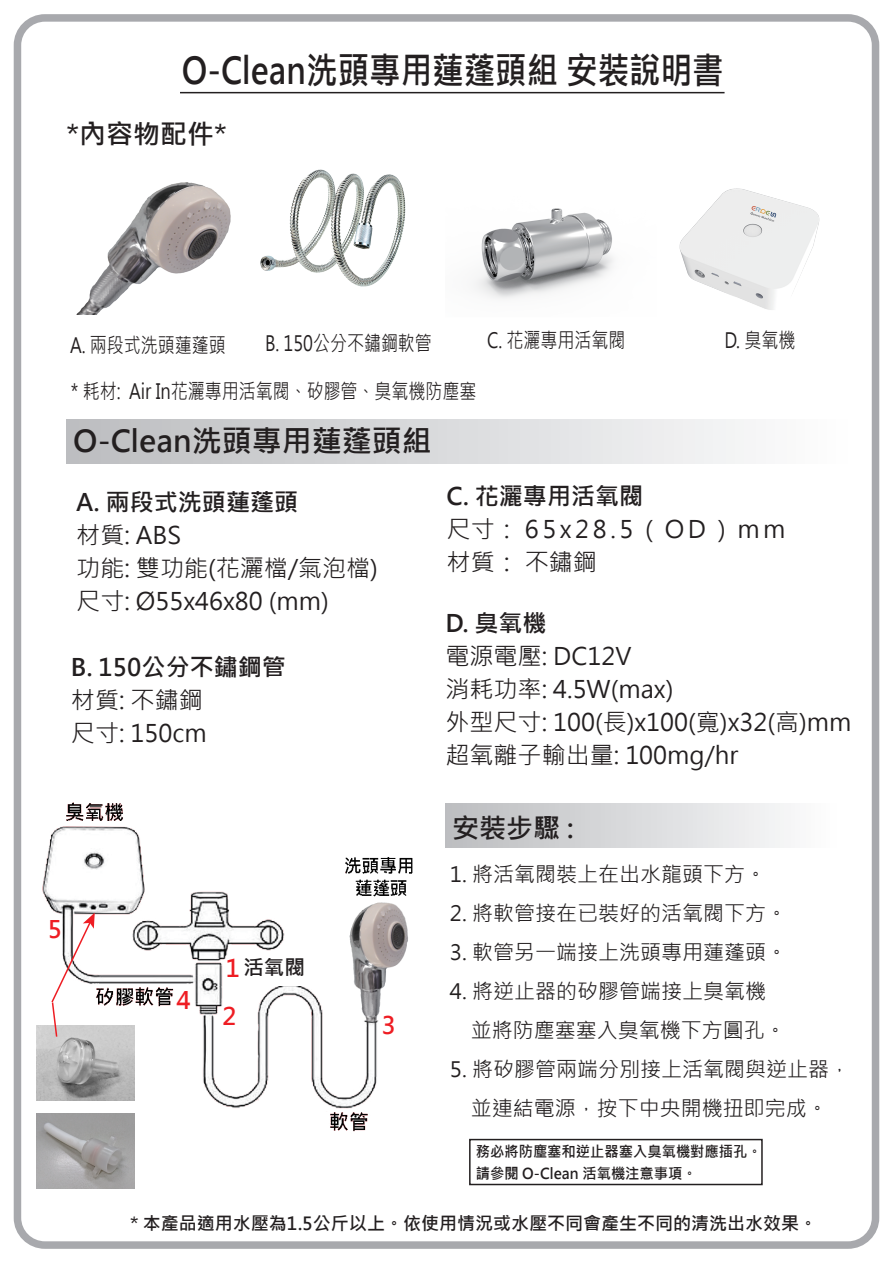
<style>
.page{position:relative;width:893px;height:1263px;background:#fff}
.page>*{position:absolute;margin:0;border:0;box-sizing:border-box;transform-origin:0 0}
.t1{font:700 36.75px "Microsoft Jheng Hei";color:#231f20;scale:.86 1}
.t2{font:700 30px "Microsoft Jheng Hei";color:#231f20}
.t3{font:700 27px "Microsoft Jheng Hei";color:#231f20}
.t4{font:24px/33px "Microsoft Jheng Hei";color:#231f20}
.t5{font:700 24px "Microsoft Jheng Hei";color:#231f20}
.t6{font:700 24px "Microsoft Jheng Hei";color:#ee1d23}
.t7{font:21px/39px "Microsoft Jheng Hei";color:#231f20}
.t8{font:21px "Microsoft Jheng Hei";color:#231f20;scale:.81 1}
.t9{font:700 20.55px "Microsoft Jheng Hei";color:#231f20}
.t10{font:700 18px "Microsoft Jheng Hei";color:#231f20}
.t11{font:700 15px/21.6px "Microsoft Jheng Hei";color:#231f20;scale:.95 1}
.s1{font-size:24px;color:#ee1d23}
</style>
<div class="page">
<img style="left:13px;top:796px;width:444px;height:338px">
<img style="left:474px;top:208px;width:140px;height:91px">
<img style="left:274px;top:169px;width:132px;height:118px">
<hr style="left:180px;top:92px;width:544px;height:1px;background:#231f20">
<div style="left:67px;top:420px;width:781px;height:44px;background:linear-gradient(to right,#bbbdbf,#fdfdfe)"></div>
<img style="left:679px;top:188px;width:141px;height:122px">
<div style="left:14px;top:14px;width:865px;height:1235px;border:8px solid #a8a9ad;border-radius:27px"></div>
<div style="left:229px;top:961px;width:89px;height:24px;background:#fff"></div>
<img style="left:77px;top:182px;width:197px;height:132px">
<div style="left:445px;top:803px;width:391px;height:44px;background:linear-gradient(to right,#bbbcbf,#fdfdfe)"></div>
<div style="left:469px;top:1139px;width:294px;height:46px;border:2px solid #231f20"></div>
<img style="left:36px;top:1025px;width:98px;height:75px">
<img style="left:36px;top:1114px;width:98px;height:75px">
<svg style="left:50px;top:913px;width:45px;height:125px"></svg>
<h1 class="t1" style="left:182px;top:47px;width:632px">O-Clean洗頭專用蓮蓬頭組 安裝說明書</h1>
<p class="t3" style="left:67px;top:117px;width:162px">*內容物配件*</p>
<p class="t8" style="left:265px;top:330px;width:207px">B. 150公分不鏽鋼軟管</p>
<p class="t8" style="left:487px;top:327px;width:172px">C. 花灑專用活氧閥</p>
<p class="t8" style="left:725px;top:327px;width:89px">D. 臭氧機</p>
<p class="t8" style="left:70px;top:332px;width:194px">A. 兩段式洗頭蓮蓬頭</p>
<p class="t8" style="left:71px;top:378px;width:502px">* 耗材: Air In花灑專用活氧閥、矽膠管、臭氧機防塵塞</p>
<p class="t2" style="left:73px;top:422px;width:360px">O-Clean洗頭專用蓮蓬頭組</p>
<p class="t5" style="left:76px;top:487px;width:223px">A. 兩段式洗頭蓮蓬頭</p>
<p class="t4" style="left:76px;top:519px;width:303px">材質: ABS<br>功能: 雙功能(花灑檔/氣泡檔)尺寸: Ø55x46x80 (mm)</p>
<p class="t5" style="left:71px;top:652px;width:216px">B. 150公分不鏽鋼管</p>
<p class="t4" style="left:71px;top:684px;width:137px">材質: 不鏽鋼尺寸: 150cm</p>
<p class="t5" style="left:447px;top:481px;width:198px">C. 花灑專用活氧閥</p>
<p class="t4" style="left:447px;top:513px;width:340px">尺寸： 6 5 x 2 8 . 5 （ O D ） m m材質： 不鏽鋼</p>
<p class="t5" style="left:445px;top:608px;width:103px">D. 臭氧機</p>
<p class="t4" style="left:445px;top:639px;width:407px">電源電壓: DC12V<br>消耗功率: 4.5W(max)<br>外型尺寸: 100(長)x100(寬)x32(高)mm超氧離子輸出量: 100mg/hr</p>
<p class="t6" style="left:48px;top:914px;width:16px">5</p>
<p class="t6" style="left:176px;top:985px;width:16px">4</p>
<p class="t9" style="left:226px;top:955px;width:81px"><span class="s1">1</span>活氧閥</p>
<p class="t6" style="left:222px;top:1001px;width:16px">2</p>
<p class="t6" style="left:382px;top:1010px;width:16px">3</p>
<p class="t3" style="left:452px;top:811px;width:123px">安裝步驟 :</p>
<p class="t7" style="left:450px;top:854px;width:318px">1. 將活氧閥裝上在出水龍頭下方。</p>
<p class="t7" style="left:450px;top:893px;width:339px">2. 將軟管接在已裝好的活氧閥下方。</p>
<p class="t7" style="left:450px;top:932px;width:339px">3. 軟管另一端接上洗頭專用蓮蓬頭。</p>
<p class="t7" style="left:471px;top:971px;width:316px;text-indent:-21px">4. 將逆止器的矽膠管端接上臭氧機並將防塵塞塞入臭氧機下方圓孔。</p>
<p class="t7" style="left:450px;top:1049px;width:402px;text-align:center">5. 將矽膠管兩端分別接上活氧閥與逆止器，並連結電源，按下中央開機扭即完成。</p>
<p class="t11" style="left:476px;top:1141px;width:303px">務必將防塵塞和逆止器塞入臭氧機對應插孔。請參閱 O-Clean 活氧機注意事項。</p>
<p class="t10" style="left:130px;top:1212px;width:688px">* 本產品適用水壓為1.5公斤以上。依使用情況或水壓不同會產生不同的清洗出水效果。</p>
</div>
